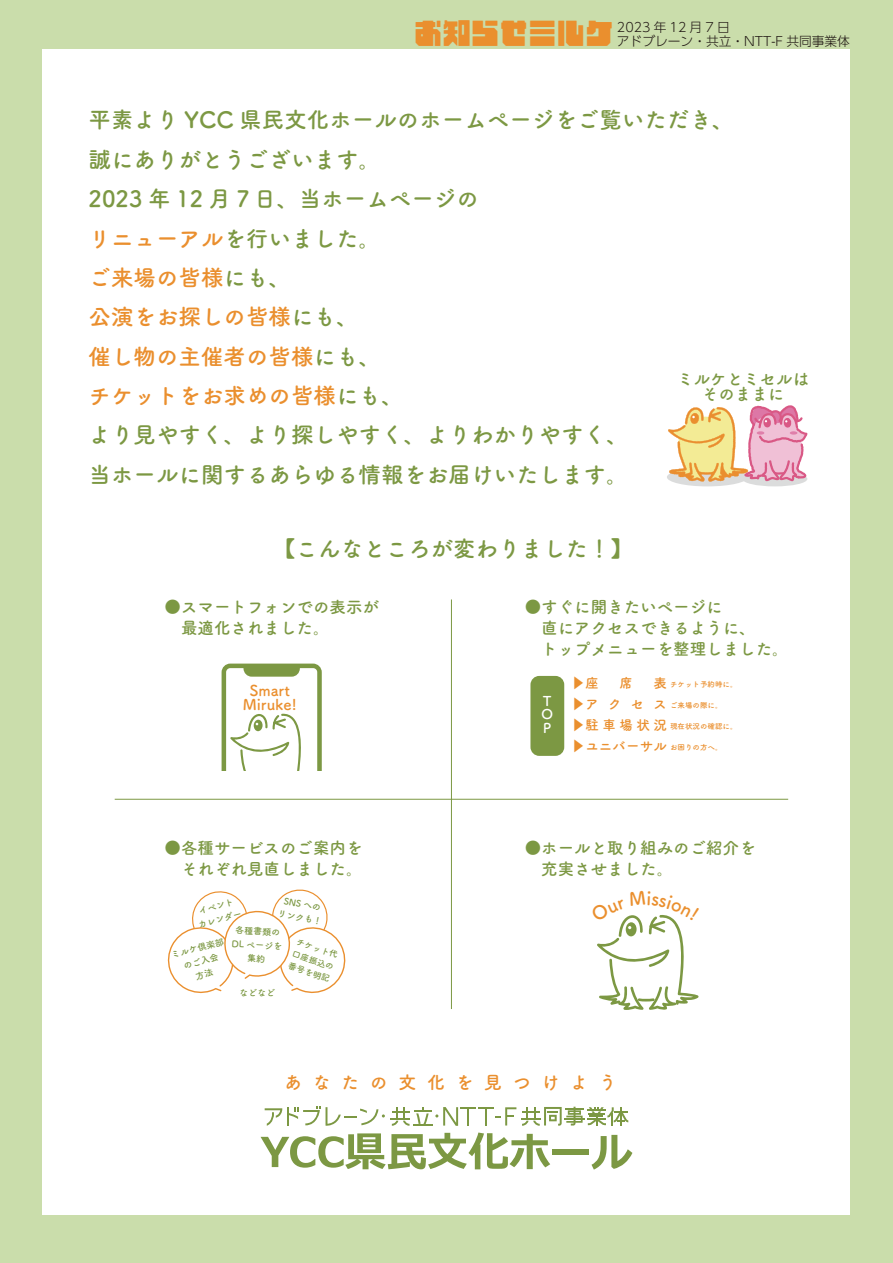
<style>
.page{position:relative;width:893px;height:1263px;background:#caddab}
.page>*{position:absolute;margin:0;border:0;box-sizing:border-box;transform-origin:0 0}
.t1{font:28.5px "AB countryroad";color:#ea8f2e}
.t2{font:22.5px/39.3px "Tsuku A Rd Gothic Std B";color:#7c9843}
.t3{font:18px "Tsuku A Rd Gothic Std B";letter-spacing:.59em;color:#ea8f2e}
.t4{font:16.5px/21px "Tsuku A Rd Gothic Std B";color:#7c9843}
.t5{font:15px/13.5px "Tsuku A Rd Gothic Std B";color:#ea8f2e;text-align:center}
.t6{font:13.5px/21px "Tsuku A Rd Gothic Std B";letter-spacing:.26em;color:#ea8f2e;text-align:justify}
.t7{font:13.5px/13.5px "Tsuku A Rd Gothic Std B";color:#fff;text-align:justify}
.t8{font:13.5px "Koz Go Pr 6 N";color:#ea8f2e}
.t9{font:300 12.75px "UD Shin Go Pr 6 N";color:#211814}
.t10{font:300 12.75px "UD Shin Go Pr 6 N";letter-spacing:.25em;color:#211814}
.t11{font:9px/13.5px "Tsuku A Rd Gothic Std B";color:#7c9843;text-align:center}
.t12{font:8.4px/12.6px "Tsuku A Rd Gothic Std B";color:#7c9843;text-align:justify}
.t13{font:7.5px "Tsuku A Rd Gothic Std B";color:#ea8f2e}
.s1{color:#ea8f2e}
.s2{font-family:"Tsuku A Rd Gothic Std B"}
.s3{font-family:"Koz Go Pr 6 N"}
</style>
<div class="page">
<div style="left:43px;top:49px;width:807px;height:1165px;background:#fff"></div>
<svg style="left:222px;top:664px;width:100px;height:135px"></svg>
<div style="left:530px;top:676px;width:34px;height:80px;background:#7c9843;border-radius:9px"></div>
<svg style="left:167px;top:889px;width:179px;height:105px"></svg>
<hr style="left:115px;top:799px;width:673px;height:1px;background:#7c9843">
<hr style="left:451px;top:599px;width:1px;height:410px;background:#7c9843">
<div style="left:667px;top:468px;width:81px;height:18px;background:#dbdcdc;border-radius:50%"></div>
<div style="left:742px;top:471px;width:65px;height:15px;background:#dbdcdc;border-radius:50%"></div>
<svg style="left:668px;top:405px;width:139px;height:77px"></svg>
<svg style="left:261px;top:1132px;width:289px;height:37px"></svg>
<div style="left:553px;top:1149px;width:36px;height:5px;background:#7c9843"></div>
<svg style="left:591px;top:1135px;width:41px;height:34px"></svg>
<hr style="left:390px;top:1118px;width:20px;height:2px;background:#7c9843">
<svg style="left:265px;top:1107px;width:120px;height:19px"></svg>
<svg style="left:392px;top:1107px;width:236px;height:19px"></svg>
<svg style="left:597px;top:915px;width:102px;height:95px"></svg>
<p class="t1" style="left:414px;top:20px;width:201px">お知らせミルケ</p>
<p class="t10" style="left:617px;top:17px;width:114px">2023年12月7日</p>
<p class="t9" style="left:617px;top:31px;width:235px">アドブレーン・共立・NTT-F 共同事業体</p>
<p class="t2" style="left:89px;top:99px;width:647px">平素より YCC 県民文化ホールのホームページをご覧いただき、誠にありがとうございます。<br>2023 年 12 月７日、当ホームページの<br><span class="s1">リニューアル</span>を行いました。<br><span class="s1">ご来場の皆様</span>にも、<br><span class="s1">公演をお探しの皆様</span>にも、<br><span class="s1">催し物の主催者の皆様</span>にも、<br><span class="s1">チケットをお求めの皆様</span>にも、<br>より見やすく、より探しやすく、よりわかりやすく、<br>当ホールに関するあらゆる情報をお届けいたします。</p>
<p class="t4" style="left:677px;top:371px;width:133px;line-height:15px;text-align:center">ミルケとミセルはそのままに</p>
<p class="t2" style="left:273px;top:528px;width:361px">【こんなところが変わりました！】</p>
<p class="t4" style="left:165px;top:595px;width:216px">●スマートフォンでの表示が　最適化されました。</p>
<p class="t4" style="left:525px;top:595px;width:265px">●すぐに開きたいページに<br>　直にアクセスできるように、<br>　トップメニューを整理しました。</p>
<p class="t7" style="left:541px;top:693px;width:13px">ＴＯＰ</p>
<p class="t8" style="left:571px;top:675px;width:29px">▶<span class="s2">座</span></p>
<p class="t6" style="left:619px;top:672px;width:15px">席</p>
<p class="t6" style="left:571px;top:672px;width:97px;text-indent:82px">表<span class="s3">▶</span>アクセス<span class="s3">▶</span>駐車場状況<span class="s3">▶</span>ユニバーサル</p>
<p class="t13" style="left:670px;top:678px;width:69px">チケット予約時に。</p>
<p class="t5" style="left:243px;top:683px;width:56px">Smart<br>Miruke!</p>
<p class="t13" style="left:670px;top:699px;width:54px">ご来場の際に。</p>
<p class="t13" style="left:670px;top:720px;width:69px">現在状況の確認に。</p>
<p class="t13" style="left:670px;top:741px;width:54px">お困りの方へ。</p>
<p class="t4" style="left:165px;top:836px;width:200px">●各種サービスのご案内を　それぞれ見直しました。</p>
<p class="t11" style="left:193px;top:905px;width:47px;rotate:-15deg">イベントカレンダー</p>
<p class="t11" style="left:282px;top:892px;width:46px;rotate:11deg">SNS へのリンクも！</p>
<p class="t11" style="left:170px;top:948px;width:55px;rotate:-15deg">ミルケ倶楽部のご入会<br>方法</p>
<p class="t11" style="left:233px;top:922px;width:52px;rotate:3deg">各種書類の<br>DL ページを集約</p>
<p class="t11" style="left:239px;top:985px;width:37px">などなど</p>
<p class="t12" style="left:299px;top:935px;width:45px;rotate:19deg">チケット代口座振込の番号を明記</p>
<p class="t4" style="left:525px;top:836px;width:232px">●ホールと取り組みのご紹介を　充実させました。</p>
<p class="t3" style="left:284px;top:1068px;width:334px">あなたの文化を見つけよう</p>
</div>
